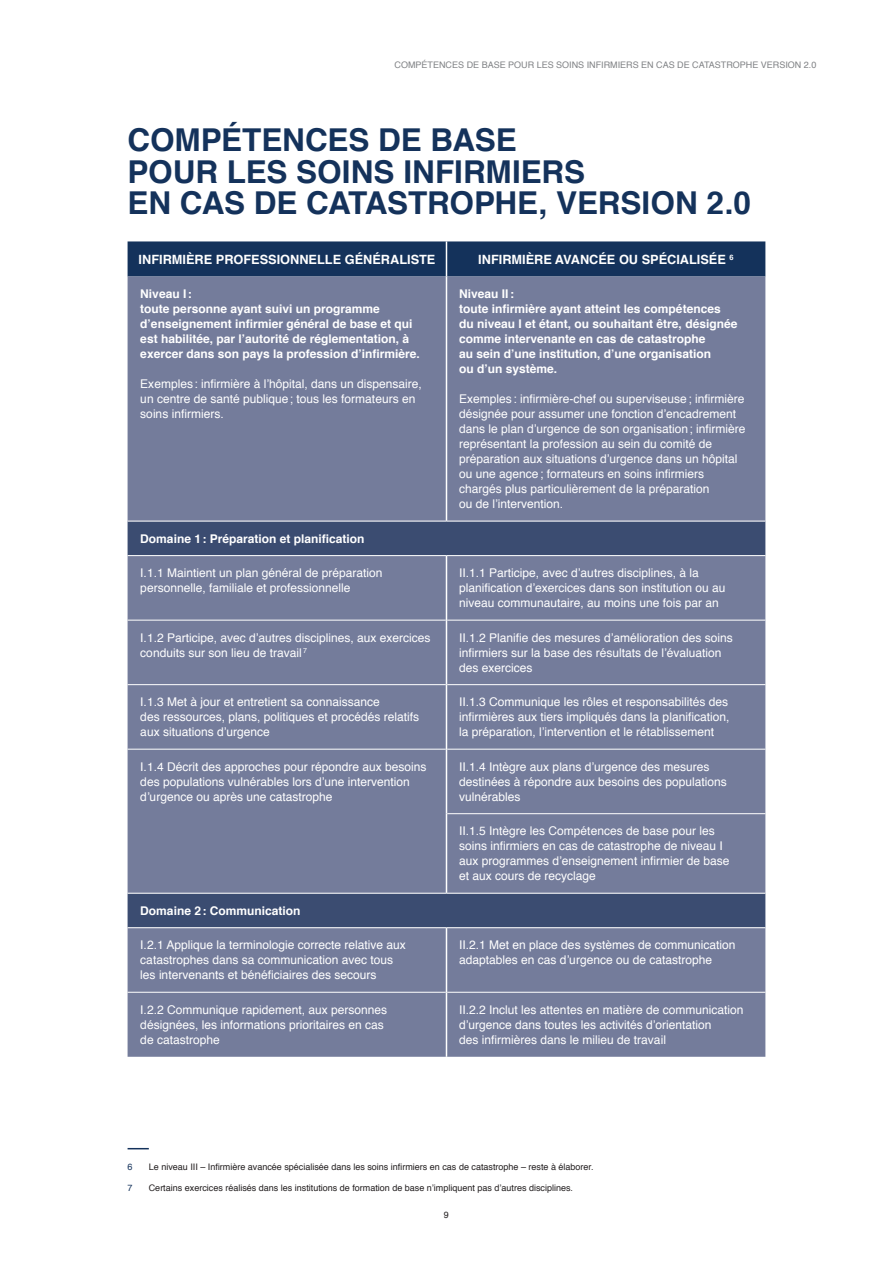
<style>
.page{position:relative;width:893px;height:1263px;background:#fff}
.page>*{position:absolute;margin:0;border:0;box-sizing:border-box;transform-origin:0 0}
.A4_Title_2{font:700 31.5px/31.5px "Helvetica";letter-spacing:-.005em;color:#14325b}
.Table_body_title{font:700 12.75px "Helvetica";color:#fff}
.Table_body_text{font:12px/15px "Helvetica";color:#fff}
.Table_body_text-2{font:700 12px/15px "Helvetica";color:#fff}
.Footnote{font:9px "Helvetica";color:#231f20}
.t1{font:9px "Helvetica";color:#808285}
.Footnote-2{font:9px "Helvetica";color:#14325b}
</style>
<div class="page">
<svg style="left:128px;top:1148px;width:21px;height:1px"></svg>
<div style="left:128px;top:241px;width:637px;height:36px;background:#14325b"></div>
<div style="left:128px;top:277px;width:637px;height:780px;background:#747c9b"></div>
<svg style="left:128px;top:522px;width:637px;height:405px;background:#6b7494"></svg>
<hr style="left:128px;top:521px;width:318px;height:1px;background:#fff">
<hr style="left:446px;top:521px;width:319px;height:1px;background:#fff">
<hr style="left:128px;top:555px;width:318px;height:1px;background:#fff">
<hr style="left:446px;top:555px;width:319px;height:1px;background:#fff">
<hr style="left:128px;top:620px;width:318px;height:1px;background:#fff">
<hr style="left:447px;top:620px;width:318px;height:1px;background:#fff">
<hr style="left:128px;top:684px;width:318px;height:1px;background:#fff">
<hr style="left:447px;top:684px;width:318px;height:1px;background:#fff">
<hr style="left:128px;top:749px;width:318px;height:1px;background:#fff">
<hr style="left:447px;top:749px;width:318px;height:1px;background:#fff">
<hr style="left:447px;top:813px;width:318px;height:1px;background:#fff">
<hr style="left:128px;top:893px;width:318px;height:1px;background:#fff">
<hr style="left:446px;top:893px;width:319px;height:1px;background:#fff">
<hr style="left:128px;top:927px;width:318px;height:1px;background:#fff">
<hr style="left:446px;top:927px;width:319px;height:1px;background:#fff">
<hr style="left:128px;top:992px;width:318px;height:1px;background:#fff">
<hr style="left:447px;top:992px;width:318px;height:1px;background:#fff">
<hr style="left:446px;top:277px;width:1px;height:244px;background:#fff">
<hr style="left:446px;top:556px;width:1px;height:64px;background:#fff">
<hr style="left:446px;top:620px;width:1px;height:65px;background:#fff">
<hr style="left:446px;top:685px;width:1px;height:64px;background:#fff">
<hr style="left:446px;top:749px;width:1px;height:65px;background:#fff">
<hr style="left:446px;top:814px;width:1px;height:79px;background:#fff">
<hr style="left:446px;top:928px;width:1px;height:64px;background:#fff">
<hr style="left:446px;top:992px;width:1px;height:65px;background:#fff">
<hr style="left:446px;top:241px;width:1px;height:36px;background:#fff">
<p class="t1" style="left:395px;top:58px;width:423px">COMPÉTENCES DE BASE POUR LES SOINS INFIRMIERS EN CAS DE CATASTROPHE VERSION 2.0</p>
<p class="A4_Title_2" style="left:128px;top:125px;width:625px">COMPÉTENCES DE BASE<br>POUR LES SOINS INFIRMIERS<br>EN CAS DE CATASTROPHE, VERSION 2.0</p>
<p class="Table_body_title" style="left:139px;top:249px;width:298px">INFIRMIÈRE PROFESSIONNELLE GÉNÉRALISTE</p>
<p class="Table_body_title" style="left:478px;top:249px;width:257px">INFIRMIÈRE AVANCÉE OU SPÉCIALISÉE <sup>6</sup></p>
<p class="Table_body_text-2" style="left:140px;top:287px;width:53px">Niveau I:</p>
<p class="Table_body_text-2" style="left:140px;top:302px;width:281px">toute personne ayant suivi un programme d’enseignement infirmier général de base et qui est habilitée, par l’autorité de réglementation, à exercer dans son pays la profession d’infirmière.</p>
<p class="Table_body_text" style="left:140px;top:377px;width:283px">Exemples : infirmière à l’hôpital, dans un dispensaire, un centre de santé publique; tous les formateurs en soins infirmiers.</p>
<p class="Table_body_text-2" style="left:459px;top:287px;width:56px">Niveau II:</p>
<p class="Table_body_text-2" style="left:459px;top:302px;width:280px">toute infirmière ayant atteint les compétences du niveau I et étant, ou souhaitant être, désignée comme intervenante en cas de catastrophe<br>au sein d’une institution, d’une organisation<br>ou d’un système.</p>
<p class="Table_body_text" style="left:459px;top:392px;width:288px">Exemples : infirmière-chef ou superviseuse; infirmière désignée pour assumer une fonction d’encadrement dans le plan d’urgence de son organisation; infirmière représentant la profession au sein du comité de préparation aux situations d’urgence dans un hôpital ou une agence; formateurs en soins infirmiers chargés plus particulièrement de la préparation<br>ou de l’intervention.</p>
<p class="Table_body_text-2" style="left:140px;top:531px;width:226px">Domaine 1: Préparation et planification</p>
<p class="Table_body_text" style="left:140px;top:566px;width:244px">I.1.1 Maintient un plan général de préparation personnelle, familiale et professionnelle</p>
<p class="Table_body_text" style="left:459px;top:566px;width:268px">II.1.1 Participe, avec d’autres disciplines, à la planification d’exercices dans son institution ou au niveau communautaire, au moins une fois par an</p>
<p class="Table_body_text" style="left:140px;top:630px;width:292px">I.1.2 Participe, avec d’autres disciplines, aux exercices conduits sur son lieu de travail <sup>7</sup></p>
<p class="Table_body_text" style="left:459px;top:630px;width:275px">II.1.2 Planifie des mesures d’amélioration des soins infirmiers sur la base des résultats de l’évaluation des exercices</p>
<p class="Table_body_text" style="left:140px;top:695px;width:280px">I.1.3 Met à jour et entretient sa connaissance<br>des ressources, plans, politiques et procédés relatifs aux situations d’urgence</p>
<p class="Table_body_text" style="left:459px;top:695px;width:272px;text-align:justify">II.1.3 Communique les rôles et responsabilités des infirmières aux tiers impliqués dans la planification, la préparation, l’intervention et le rétablissement</p>
<p class="Table_body_text" style="left:140px;top:759px;width:288px">I.1.4 Décrit des approches pour répondre aux besoins des populations vulnérables lors d’une intervention d’urgence ou après une catastrophe</p>
<p class="Table_body_text" style="left:459px;top:759px;width:269px">II.1.4 Intègre aux plans d’urgence des mesures destinées à répondre aux besoins des populations vulnérables</p>
<p class="Table_body_text" style="left:459px;top:824px;width:272px">II.1.5 Intègre les Compétences de base pour les soins infirmiers en cas de catastrophe de niveau I aux programmes d’enseignement infirmier de base et aux cours de recyclage</p>
<p class="Table_body_text-2" style="left:140px;top:903px;width:162px">Domaine 2: Communication</p>
<p class="Table_body_text" style="left:140px;top:938px;width:267px">I.2.1 Applique la terminologie correcte relative aux catastrophes dans sa communication avec tous les intervenants et bénéficiaires des secours</p>
<p class="Table_body_text" style="left:459px;top:938px;width:278px">II.2.1 Met en place des systèmes de communication adaptables en cas d’urgence ou de catastrophe</p>
<p class="Table_body_text" style="left:140px;top:1003px;width:248px">I.2.2 Communique rapidement, aux personnes désignées, les informations prioritaires en cas de catastrophe</p>
<p class="Table_body_text" style="left:459px;top:1003px;width:286px">II.2.2 Inclut les attentes en matière de communication d’urgence dans toutes les activités d’orientation<br>des infirmières dans le milieu de travail</p>
<p class="Footnote-2" style="left:128px;top:1159px;width:7px">6</p>
<p class="Footnote" style="left:149px;top:1159px;width:446px">Le niveau III – Infirmière avancée spécialisée dans les soins infirmiers en cas de catastrophe – reste à élaborer.</p>
<p class="Footnote-2" style="left:128px;top:1180px;width:7px">7</p>
<p class="Footnote" style="left:149px;top:1180px;width:426px">Certains exercices réalisés dans les institutions de formation de base n’impliquent pas d’autres disciplines.</p>
<p class="Footnote" style="left:444px;top:1207px;width:7px">9</p>
</div>
